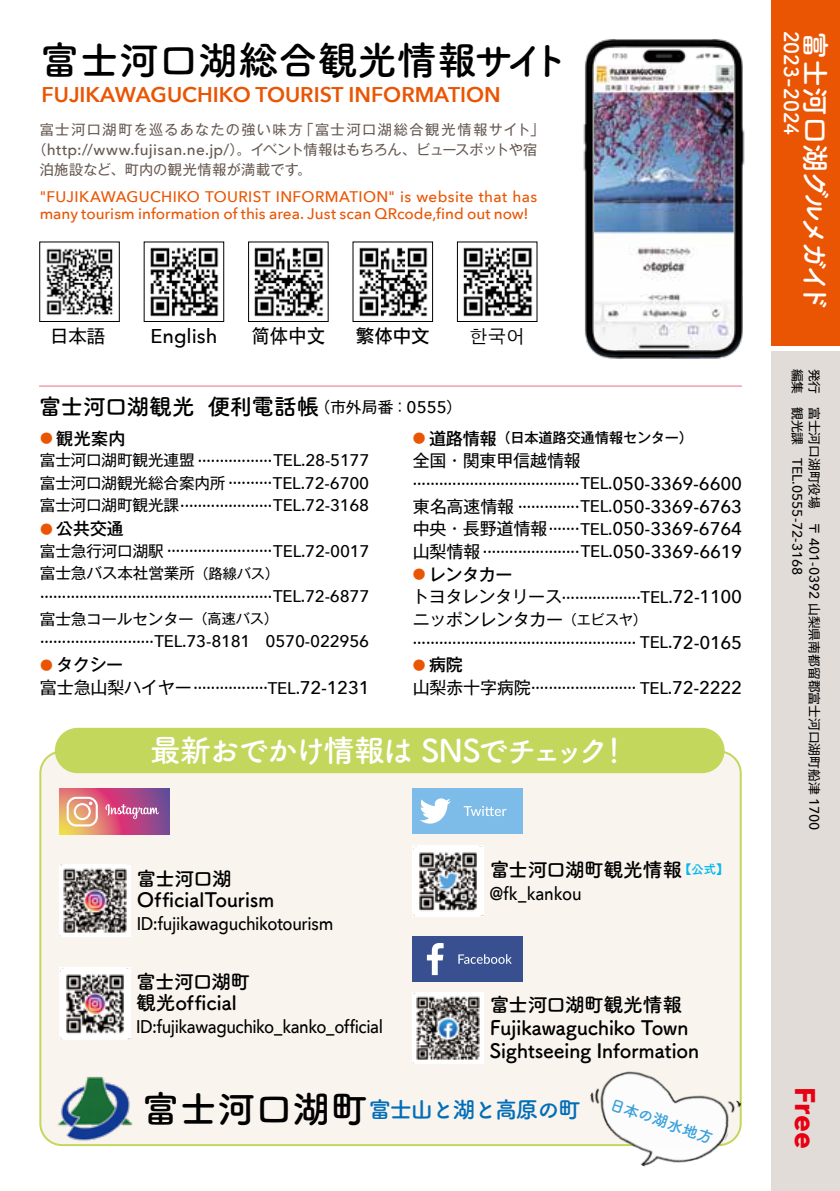
<style>
.page{position:relative;width:840px;height:1191px;background:#fff}
.page>*{position:absolute;margin:0;border:0;box-sizing:border-box;transform-origin:0 0}
.t1{font:39.6px "Tsuku A Rd Gothic Std B";color:#000}
.t2{font:700 31.2px "Tsuku A Rd Gothic";letter-spacing:-.08em;color:#fff}
.t3{font:28.4px "Tsuku A Rd Gothic Std B";letter-spacing:-.07em;color:#fff}
.t4{font:700 28.4px "Avenir Next";color:#e60012}
.t5{font:22.8px "Tsuku A Rd Gothic Std B";letter-spacing:-.08em;color:#036eb8}
.t6{font:22.6px "Tsuku A Rd Gothic Std B";letter-spacing:-.02em;color:#000}
.t7{font:600 21.2px "Avenir Next";color:#ea5504}
.t8{font:700 19.8px/21.2px "Tsuku A Rd Gothic";letter-spacing:-.02em;color:#000}
.t9{font:19.8px "Tsuku A Rd Gothic Std B";color:#fff}
.t10{font:500 19.8px "Avenir Next";color:#000}
.t11{font:500 18.4px "Avenir Next";letter-spacing:-.02em;color:#000;scale:.9 1}
.t12{font:500 18.4px "Avenir Next";letter-spacing:-.02em;color:#000}
.t13{font:18.4px "SIL Hei Med Jian";color:#000}
.t14{font:18.4px "Li Gothic Med";color:#000}
.t15{font:18.4px "Gothic MB101 Pr 6 N";color:#000}
.t16{font:18.4px "Apple Gothic";color:#000}
.t17{font:17px "Gothic MB101 Pr 6 N";letter-spacing:-.015em;color:#000}
.t18{font:500 17px "Gothic MB101 Pr 6 N";letter-spacing:-.01em;color:#000}
.t19{font:500 16.8px/27px "Avenir Next";letter-spacing:-.015em;color:#000}
.t20{font:15.6px "Gothic MB101 Pr 6 N";letter-spacing:-.01em;color:#000}
.t21{font:15.6px "Tsuku A Rd Gothic Std B";color:#38a1db}
.t22{font:500 15.4px/17px "Avenir Next";letter-spacing:.01em;color:#ea5504}
.t23{font:500 15.4px "Avenir Next";letter-spacing:.025em;color:#675952}
.t24{font:14.2px "Gothic MB101 Pr 6 N";letter-spacing:.085em;color:#675952}
.t25{font:14.2px "Gothic MB101 Pr 6 N";letter-spacing:.025em;color:#675952}
.t26{font:500 14.2px "Gothic MB101 Pr 6 N";letter-spacing:-.005em;color:#000}
.t27{font:500 13.8px "Avenir Next";color:#000}
.t28{font:12.8px "Gothic MB101 Pr 6 N";color:#000}
.s1{font-family:"Gothic MB101 Pr 6 N";font-weight:400;font-size:14.2px}
.s2{font-family:"Gothic MB101 Pr 6 N";font-size:15.6px}
.s3{font-family:"Avenir Next";font-weight:500;font-size:16.8px}
.s4{font-size:12.8px;color:#ea5504}
.s5{font-family:"Gothic MB101 Pr 6 N";font-weight:400;font-size:15.6px}
.s6{font-size:14.2px}
.s7{font-family:"Gothic MB101 Pr 6 N";font-weight:400;font-size:17px}
.s8{font-size:18.4px}
.s9{font-size:17px}
.s10{font-size:16.8px}
.s11{font-size:12.8px;color:#00b9ef}
.s12{font-size:37.8px;color:#000}
.s13{font-family:"Avenir Next";font-weight:500;font-size:13.8px}
.s14{font-family:"Gothic MB101 Pr 6 N";font-weight:400;font-size:12.8px}
</style>
<div class="page">
<div style="left:40px;top:751px;width:700px;height:394px;background:#f9f4ed;border-radius:22px"></div>
<img style="left:583px;top:39px;width:162px;height:320px">
<img style="left:593px;top:65px;width:140px;height:285px">
<img style="left:46px;top:248px;width:67px;height:67px">
<div style="left:39px;top:242px;width:80px;height:80px;border:1px solid #000"></div>
<img style="left:59px;top:864px;width:72px;height:72px">
<img style="left:412px;top:845px;width:71px;height:71px">
<img style="left:412px;top:992px;width:71px;height:71px">
<img style="left:59px;top:967px;width:71px;height:72px">
<img style="left:150px;top:247px;width:69px;height:70px">
<div style="left:144px;top:242px;width:80px;height:80px;border:1px solid #000"></div>
<img style="left:254px;top:247px;width:70px;height:70px">
<div style="left:248px;top:242px;width:80px;height:80px;border:1px solid #000"></div>
<img style="left:359px;top:247px;width:69px;height:70px">
<img style="left:463px;top:247px;width:70px;height:70px">
<div style="left:457px;top:242px;width:80px;height:80px;border:1px solid #000"></div>
<div style="left:412px;top:936px;width:110px;height:45px;background:#385090"></div>
<svg style="left:426px;top:943px;width:17px;height:32px"></svg>
<svg style="left:458px;top:954px;width:53px;height:10px"></svg>
<div style="left:412px;top:788px;width:110px;height:45px;background:#7dbce8"></div>
<svg style="left:420px;top:798px;width:30px;height:26px"></svg>
<svg style="left:463px;top:806px;width:43px;height:10px"></svg>
<svg style="left:59px;top:789px;width:110px;height:45px"></svg>
<svg style="left:67px;top:796px;width:31px;height:30px"></svg>
<svg style="left:105px;top:804px;width:54px;height:15px"></svg>
<div style="left:771px;top:0;width:68px;height:346px;background:#ea5504"></div>
<div style="left:771px;top:351px;width:68px;height:840px;background:#e1dcd8"></div>
<img style="left:573px;top:1047px;width:168px;height:120px">
<img style="left:54px;top:1076px;width:83px;height:71px">
<hr style="left:39px;top:386px;width:702px;height:1px;background:#ec6d81">
<div style="left:55px;top:728px;width:669px;height:45px;background:#c2d75b;border-radius:23px"></div>
<h1 class="t1" style="left:40px;top:29px;width:531px">富士河口湖総合観光情報サイト</h1>
<p class="t7" style="left:42px;top:76px;width:460px">FUJIKAWAGUCHIKO TOURIST INFORMATION</p>
<p class="t24" style="left:40px;top:118px;width:506px">富士河口湖町を巡るあなたの強い味方「富士河口湖総合観光情報サイト」</p>
<p class="t23" style="left:33px;top:137px;width:506px"><span class="s1">（</span>http://www.fujisan.ne.jp/<span class="s1">）。イベント情報はもちろん、ビュースポットや宿</span></p>
<p class="t25" style="left:40px;top:158px;width:273px">泊施設など、町内の観光情報が満載です。</p>
<p class="t22" style="left:40px;top:188px;width:498px">"FUJIKAWAGUCHIKO TOURIST INFORMATION" is website that has many tourism information of this area. Just scan QRcode,find out now!</p>
<p class="t15" style="left:50px;top:320px;width:57px">日本語</p>
<p class="t10" style="left:150px;top:319px;width:68px">English</p>
<p class="t13" style="left:251px;top:323px;width:75px">简体中文</p>
<p class="t14" style="left:356px;top:326px;width:75px">繁体中文</p>
<p class="t16" style="left:469px;top:325px;width:57px">한국어</p>
<h3 class="t6" style="left:39px;top:389px;width:424px">富士河口湖観光 便利電話帳<span class="s2">（市外局番：</span><span class="s3">0555</span><span class="s2">）</span></h3>
<p class="t18" style="left:40px;top:424px;width:87px"><span class="s4">●</span> 観光案内</p>
<p class="t19" style="left:40px;top:442px;width:331px"><sub>富士河口湖町観光連盟</sub> .................TEL.28-5177<span class="s5">富士河口湖観光総合案内所</span> ..........TEL.72-6700</p>
<p class="t19" style="left:40px;top:487px;width:331px"><sub>富士河口湖町観光課</sub> .....................TEL.72-3168</p>
<p class="t18" style="left:40px;top:514px;width:85px"><span class="s4">●</span> 公共交通</p>
<p class="t19" style="left:40px;top:532px;width:331px"><sub>富士急行河口湖駅</sub> ........................TEL.72-0017</p>
<p class="t20" style="left:40px;top:560px;width:240px">富士急バス本社営業所<span class="s6">（路線バス）</span></p>
<p class="t19" style="left:40px;top:578px;width:330px">.....................................................TEL.72-6877</p>
<p class="t20" style="left:40px;top:606px;width:239px">富士急コールセンター<span class="s6">（高速バス）</span></p>
<p class="t19" style="left:40px;top:623px;width:330px">..........................TEL.73-8181 0570-022956</p>
<p class="t18" style="left:40px;top:651px;width:85px"><span class="s4">●</span> タクシー</p>
<p class="t19" style="left:40px;top:669px;width:331px"><span class="s7">富士急山梨ハイヤー</span> .................TEL.<span class="s8">72-1231</span></p>
<p class="t26" style="left:412px;top:426px;width:281px"><span class="s4">●</span> <span class="s9">道路情報</span>（日本道路交通情報センター）</p>
<p class="t17" style="left:412px;top:446px;width:169px">全国・関東甲信越情報</p>
<p class="t19" style="left:412px;top:467px;width:331px;line-height:22.6px">......................................TEL.<span class="s8">050-3369-6600</span><span class="s7">東名高速情報</span> ..............TEL.<span class="s8">050-3369-6763</span></p>
<p class="t12" style="left:412px;top:513px;width:331px"><span class="s7">中央・長野道情報</span> <sup>.......</sup><span class="s10">TEL.</span>050-3369-6764</p>
<p class="t19" style="left:412px;top:533px;width:331px"><span class="s7">山梨情報</span> ......................TEL.<span class="s8">050-3369-6619</span></p>
<p class="t18" style="left:412px;top:560px;width:101px"><span class="s4">●</span> レンタカー</p>
<p class="t19" style="left:412px;top:578px;width:331px"><span class="s7">トヨタレンタリース</span>..................TEL.<span class="s8">72-1100</span></p>
<p class="t17" style="left:412px;top:605px;width:235px">ニッポンレンタカー<span class="s6">（エビスヤ）</span></p>
<p class="t19" style="left:412px;top:624px;width:330px">................................................... TEL.<span class="s8">72-0165</span></p>
<p class="t18" style="left:412px;top:651px;width:51px"><span class="s4">●</span> 病院</p>
<p class="t19" style="left:412px;top:669px;width:331px"><span class="s7">山梨赤十字病院</span> ........................ TEL.<span class="s8">72-2222</span></p>
<h2 class="t2" style="left:150px;top:726px;width:481px">最新おでかけ情報は SNSでチェック！</h2>
<p class="t8" style="left:136px;top:867px;width:139px">富士河口湖<br>OfficialTourism</p>
<p class="t11" style="left:137px;top:908px;width:220px">ID:fujikawaguchikotourism</p>
<p class="t8" style="left:136px;top:969px;width:116px">富士河口湖町観光official</p>
<p class="t11" style="left:136px;top:1011px;width:276px">ID:fujikawaguchiko_kanko_official</p>
<p class="t8" style="left:489px;top:857px;width:240px">富士河口湖町観光情報<span class="s11">【公式】</span></p>
<p class="t11" style="left:489px;top:878px;width:103px">@fk_kankou</p>
<p class="t8" style="left:489px;top:992px;width:211px;line-height:22.6px">富士河口湖町観光情報<br>Fujikawaguchiko Town<br>Sightseeing Information</p>
<h3 class="t5" style="left:142px;top:1091px;width:440px"><span class="s12">富士河口湖町</span>富士山と湖と高原の町</h3>
<p class="t21" style="left:614px;top:1091px;width:110px;rotate:19deg">日本の湖水地方</p>
<p class="t9" style="left:806px;top:31px;width:106px;rotate:90deg">2023-2024</p>
<h3 class="t3" style="left:837px;top:31px;width:282px;rotate:90deg">富士河口湖グルメガイド</h3>
<p class="t28" style="left:824px;top:369px;width:463px;rotate:90deg">発行　富士河口湖町役場　〒 <span class="s13">401-0392</span> 山梨県南都留郡富士河口湖町船津 <span class="s13">1700</span></p>
<p class="t27" style="left:808px;top:369px;width:208px;rotate:90deg"><span class="s14">編集　観光課　</span>TEL.0555-72-3168</p>
<h3 class="t4" style="left:829px;top:1087px;width:62px;rotate:90deg">Free</h3>
</div>
